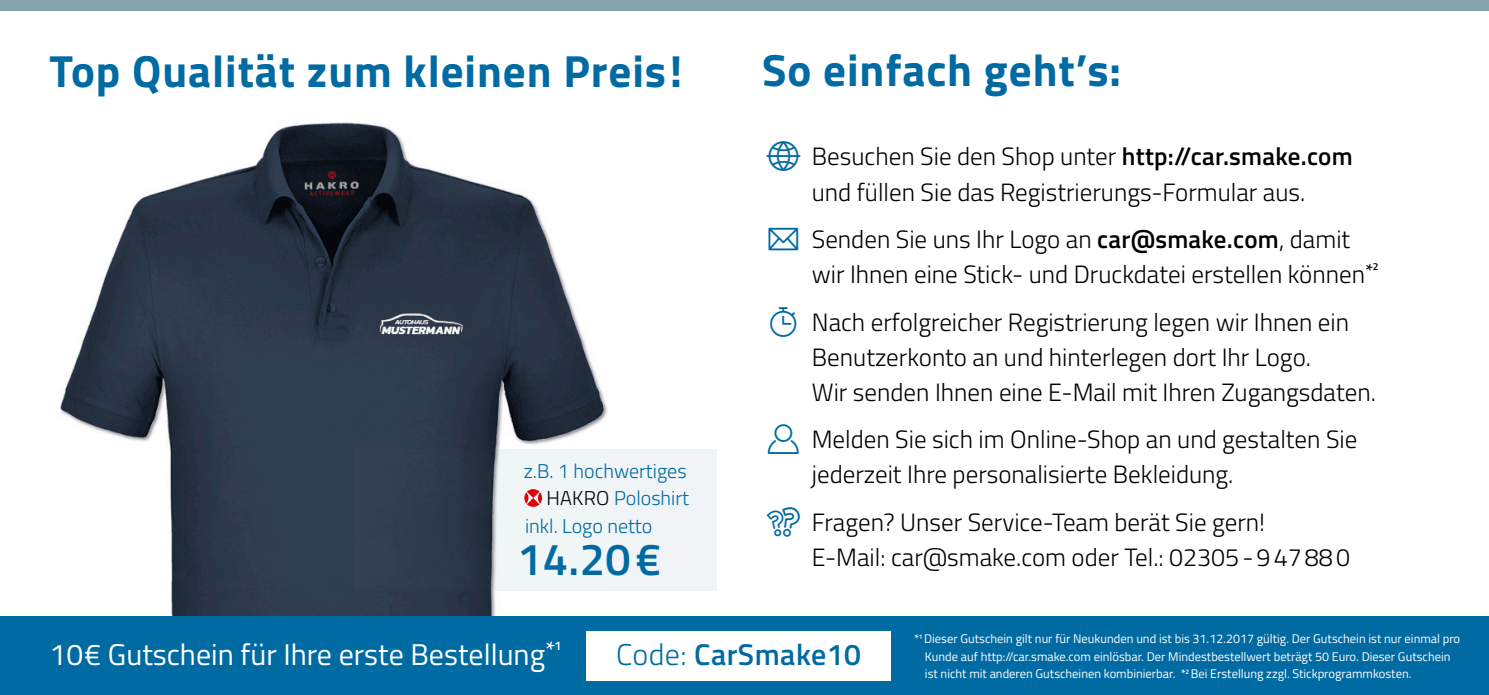
<style>
.page{position:relative;width:1489px;height:695px;background:#fff}
.page>*{position:absolute;margin:0;border:0;box-sizing:border-box;transform-origin:0 0}
.t1{font:700 45px "Titillium Web";letter-spacing:.02em;color:#006aa3}
.t2{font:600 45px "Titillium Web";color:#006aa3}
.t3{font:30px "Titillium Web";color:#fff}
.t4{font:600 30px "Titillium Web";letter-spacing:.015em;color:#006aa3}
.t5{font:300 25px/35px "Titillium Web";color:#000}
.t6{font:300 20px "Titillium Web";color:#006aa3}
.t7{font:12.5px/17.5px "Titillium Web";color:#fff}
.s1{color:#000}
.s2{font-family:"Sm Icons Clean";font-weight:400;font-size:32.5px;color:#006aa3}
.s3{font-weight:600}
.s4{font-weight:300}
</style>
<div class="page">
<div style="left:355px;top:449px;width:361px;height:142px;background:#f0f4f6"></div>
<img style="left:53px;top:122px;width:559px;height:495px">
<img style="left:355px;top:449px;width:257px;height:142px">
<div style="left:0;top:617px;width:1488px;height:77px;background:#006aa3"></div>
<div style="left:0;top:0;width:1488px;height:11px;background:#85a2ad"></div>
<div style="left:586px;top:631px;width:304px;height:49px;background:#fff"></div>
<svg style="left:527px;top:489px;width:12px;height:17px"></svg>
<svg style="left:538px;top:492px;width:4px;height:11px"></svg>
<svg style="left:524px;top:492px;width:4px;height:11px"></svg>
<h1 class="t1" style="left:50px;top:37px;width:634px">Top Qualität zum kleinen Preis !</h1>
<h1 class="t1" style="left:762px;top:36px;width:360px">So einfach geht’s:</h1>
<p class="t6" style="left:524px;top:456px;width:164px">z.B. 1 hochwertiges</p>
<p class="t6" style="left:546px;top:483px;width:144px"><span class="s1">HAKRO</span> Poloshirt</p>
<p class="t6" style="left:525px;top:511px;width:129px">inkl. Logo netto</p>
<h1 class="t2" style="left:517px;top:525px;width:145px">14.20 €</h1>
<p class="t5" style="left:764px;top:138px;width:589px;text-align:center"><span class="s2">a</span> Besuchen Sie den Shop unter <span class="s3">http://car.smake.com </span>und füllen Sie das Registrierungs-Formular aus.</p>
<p class="t5" style="left:811px;top:220px;width:568px;text-indent:-45px"><span class="s2">u</span> Senden Sie uns Ihr Logo an <span class="s3">car@smake.com</span>, damit wir Ihnen eine Stick- und Druckdatei erstellen können<sup>*</sup><sup>2</sup></p>
<p class="t5" style="left:811px;top:303px;width:565px;text-indent:-43px"><span class="s2">V</span> Nach erfolgreicher Registrierung legen wir Ihnen ein<br>Benutzerkonto an und hinterlegen dort Ihr Logo.<br>Wir senden Ihnen eine E-Mail mit Ihren Zugangsdaten.</p>
<p class="t5" style="left:811px;top:420px;width:547px;text-indent:-46px"><span class="s2">#</span> Melden Sie sich im Online-Shop an und gestalten Sie jederzeit Ihre personalisierte Bekleidung.</p>
<p class="t5" style="left:811px;top:503px;width:539px;text-indent:-47px"><span class="s2">¯</span> Fragen? Unser Service-Team berät Sie gern!<br>E-Mail: car@smake.com oder Tel.: 02305 - 9 47 88 0</p>
<p class="t3" style="left:50px;top:632px;width:513px">10 € Gutschein für Ihre erste Bestellung<sup>*</sup><sup>1</sup></p>
<p class="t4" style="left:616px;top:632px;width:246px"><span class="s4">Code:</span> CarSmake10</p>
<p class="t7" style="left:924px;top:629px;width:536px;text-indent:-11px">*<sup>1</sup> Dieser Gutschein gilt nur für Neukunden und ist bis 31.12.2017 gültig. Der Gutschein ist nur einmal pro<br>Kunde auf http://car.smake.com einlösbar. Der Mindestbestellwert beträgt 50 Euro. Dieser Gutschein ist nicht mit anderen Gutscheinen kombinierbar. *<sup>2</sup> Bei Erstellung zzgl. Stickprogrammkosten.</p>
</div>
